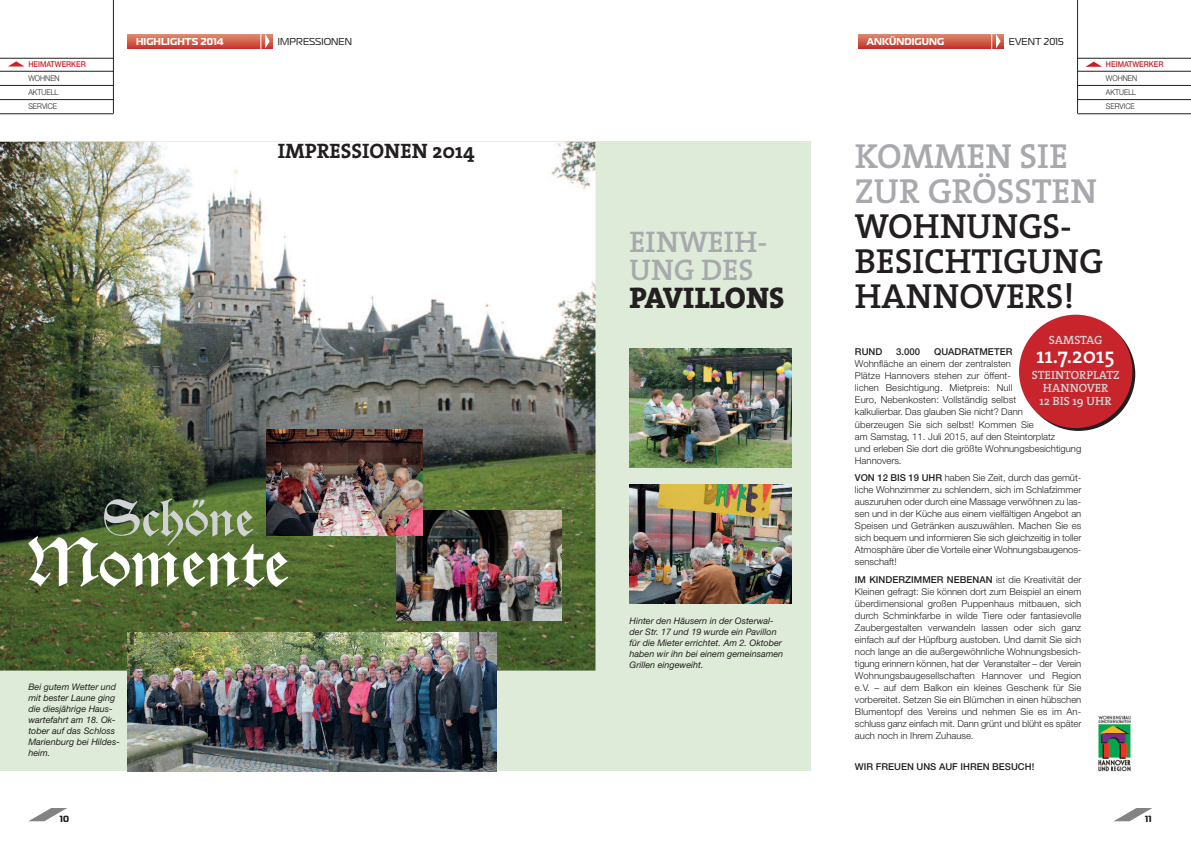
<style>
.page{position:relative;width:1191px;height:842px;background:#fff}
.page>*{position:absolute;margin:0;border:0;box-sizing:border-box;transform-origin:0 0}
.t1{font:72px "Alte Schwabacher D";color:#fff}
.t2{font:54px "Alte Schwabacher D";color:#d1d2d4}
.t3{font:600 35px/35px "The Serif";color:#231f20}
.t4{font:600 35px/35px "The Serif";color:#a8a9ad}
.t5{font:600 30px/28px "The Serif";color:#a8a9ad}
.t6{font:800 30px "The Serif";color:#231f20}
.t7{font:600 22px "The Serif";color:#fff}
.t8{font:700 21px "The Serif";color:#231f20}
.t9{font:600 12px/13px "The Serif";color:#d1d2d4;text-align:center}
.t10{font:700 10px "Magistral";letter-spacing:.01em;color:#fff;scale:.95 1}
.t11{font:10px "Magistral";letter-spacing:.01em;color:#231f20;scale:.95 1}
.t12{font:300 9.5px/12px "Helvetica Neue LT Std";color:#231f20;text-align:justify}
.t13{font:500 9.5px "Helvetica Neue LT Std";color:#231f20}
.t14{font:italic 9px/11px "Helvetica Neue LT Std";color:#231f20}
.t15{font:700 9px "Magistral";color:#231f20}
.t16{font:300 8px/14.2px "Helvetica Neue LT Std";color:#231f20;scale:.9 1}
.t17{font:500 8px "Helvetica Neue LT Std";color:#c32127;scale:.9 1}
.t18{font:500 8px "Helvetica Neue LT Std";color:#c8242b;scale:.9 1}
.s1{font-weight:500}
</style>
<div class="page">
<svg style="left:1021px;top:317px;width:114px;height:114px"></svg>
<div style="left:0;top:142px;width:811px;height:629px;background:#deebd8"></div>
<img style="left:0;top:142px;width:595px;height:529px">
<img style="left:397px;top:536px;width:164px;height:85px">
<img style="left:422px;top:510px;width:139px;height:26px">
<img style="left:128px;top:771px;width:368px;height:1px">
<img style="left:128px;top:632px;width:368px;height:139px">
<img style="left:629px;top:349px;width:162px;height:119px">
<img style="left:629px;top:485px;width:162px;height:119px">
<svg style="left:858px;top:34px;width:145px;height:14px;background:#d05f4b"></svg>
<svg style="left:991px;top:34px;width:9px;height:15px"></svg>
<hr style="left:1077px;top:0;width:1px;height:113px;background:#231f20">
<hr style="left:1077px;top:58px;width:114px;height:1px;background:#231f20">
<hr style="left:1077px;top:71px;width:114px;height:1px;background:#231f20">
<hr style="left:1077px;top:85px;width:114px;height:1px;background:#231f20">
<hr style="left:1077px;top:99px;width:114px;height:1px;background:#231f20">
<hr style="left:1077px;top:114px;width:114px;height:1px;background:#231f20">
<svg style="left:1085px;top:62px;width:17px;height:5px"></svg>
<svg style="left:29px;top:808px;width:38px;height:13px"></svg>
<svg style="left:1114px;top:808px;width:38px;height:13px"></svg>
<div style="left:1019px;top:315px;width:113px;height:113px;background:#c8242b;border-radius:50%"></div>
<hr style="left:0;top:58px;width:113px;height:1px;background:#231f20">
<hr style="left:0;top:71px;width:113px;height:1px;background:#231f20">
<hr style="left:0;top:85px;width:113px;height:1px;background:#231f20">
<hr style="left:0;top:99px;width:113px;height:1px;background:#231f20">
<hr style="left:0;top:114px;width:113px;height:1px;background:#231f20">
<svg style="left:8px;top:61px;width:17px;height:6px"></svg>
<hr style="left:113px;top:0;width:1px;height:113px;background:#231f20">
<svg style="left:128px;top:34px;width:144px;height:14px;background:#d4634f"></svg>
<svg style="left:260px;top:34px;width:10px;height:15px"></svg>
<img style="left:1098px;top:715px;width:33px;height:57px">
<img style="left:266px;top:430px;width:156px;height:106px">
<p class="t18" style="left:28px;top:61px;width:65px">HEIMATWERKER</p>
<p class="t16" style="left:28px;top:72px;width:36px">WoHNEN<br>AKTUELL<br>SERVICE</p>
<p class="t10" style="left:136px;top:38px;width:93px">HIGHLIGHTS 2014</p>
<p class="t11" style="left:278px;top:38px;width:79px">IMPRESSIONEN</p>
<h3 class="t8" style="left:278px;top:143px;width:198px">IMPRESSIONEN 2014</h3>
<h2 class="t2" style="left:103px;top:485px;width:152px">Schöne</h2>
<h1 class="t1" style="left:28px;top:519px;width:262px">Momente</h1>
<p class="t14" style="left:28px;top:683px;width:93px">Bei gutem Wetter und mit bester Laune ging die diesjährige Haus&shy;wartefahrt am 18. Ok&shy;tober auf das Schloss<br>Marienburg bei Hildes&shy;heim.</p>
<h3 class="t5" style="left:629px;top:232px;width:139px">EINWEIH-<br>UNG DES</h3>
<h3 class="t6" style="left:629px;top:288px;width:156px">PAVILLONS</h3>
<p class="t14" style="left:629px;top:617px;width:155px">Hinter den Häusern in der Osterwal&shy;der Str. 17 und 19 wurde ein Pavillon für die Mieter errichtet. Am 2. Oktober haben wir ihn bei einem gemeinsamen Grillen eingeweiht.</p>
<p class="t10" style="left:867px;top:38px;width:83px">ANKÜNDIGUNG</p>
<p class="t11" style="left:1008px;top:38px;width:59px">EVENT 2015</p>
<p class="t17" style="left:1106px;top:61px;width:65px">HEIMATWERKER</p>
<p class="t16" style="left:1106px;top:72px;width:36px">WoHNEN<br>AKTUELL<br>SERVICE</p>
<h3 class="t4" style="left:855px;top:143px;width:243px">KOMMEN SIE<br>ZUR GRÖSSTEN</h3>
<h3 class="t3" style="left:855px;top:213px;width:250px">WOHNUNGS-<br>BESICHTIGUNG<br>HANNOVERS!</h3>
<p class="t9" style="left:1048px;top:334px;width:55px">SAMSTAG</p>
<h3 class="t7" style="left:1036px;top:348px;width:80px">11.7.2015</h3>
<p class="t9" style="left:1031px;top:369px;width:89px">STEINTORPLATZ<br>HANNOVER<br>12 BIS 19 UHR</p>
<p class="t13" style="left:855px;top:349px;width:29px">RUND</p>
<p class="t13" style="left:896px;top:349px;width:25px">3.000</p>
<p class="t13" style="left:934px;top:349px;width:80px">QUADRATMETER</p>
<p class="t12" style="left:855px;top:359px;width:228px;text-align:left">Wohnfläche an einem der zentralsten<br>Plätze Hannovers stehen zur öffent-<br>lichen Besichtigung. Mietpreis: Null<br>Euro, Nebenkosten: Vollständig selbst<br>kalkulierbar. Das glauben Sie nicht? Dann<br>überzeugen Sie sich selbst! Kommen Sie<br>am Samstag, 11. Juli 2015, auf den Steintorplatz<br>und erleben Sie dort die größte Wohnungsbesichtigung Hannovers.</p>
<p class="t12" style="left:855px;top:473px;width:228px"><span class="s1">VON 12 BIS 19 UHR</span> haben Sie zeit, durch das gemüt&shy;liche Wohnzimmer zu schlendern, sich im Schlafzimmer auszuruhen oder durch eine Massage verwöhnen zu las&shy;sen und in der Küche aus einem vielfältigen Angebot an Speisen und Getränken auszuwählen. Machen Sie es sich bequem und informieren Sie sich gleichzeitig in toller Atmosphäre über die Vorteile einer Wohnungsbaugenos&shy;senschaft!</p>
<p class="t12" style="left:855px;top:574px;width:228px"><span class="s1">IM KINDERZIMMER NEBENAN</span> ist die Kreativität der Kleinen gefragt: Sie können dort zum Beispiel an einem überdimensional großen Puppenhaus mitbauen, sich durch Schminkfarbe in wilde Tiere oder fantasievolle zaubergestalten verwandeln lassen oder sich ganz einfach auf der Hüpfburg austoben. Und damit Sie sich noch lange an die außergewöhnliche Wohnungsbesich&shy;tigung erinnern können, hat der Veranstalter – der Verein Wohnungsbaugesellschaften Hannover und Region e.V. – auf dem Balkon ein kleines Geschenk für Sie vorbereitet. Setzen Sie ein Blümchen in einen hübschen Blumentopf des Vereins und nehmen Sie es im An&shy;schluss ganz einfach mit. Dann grünt und blüht es später auch noch in Ihrem zuhause.</p>
<p class="t13" style="left:855px;top:763px;width:181px">WIR FREUEN UNS AUF IHREN BESUCH!</p>
<p class="t15" style="left:60px;top:816px;width:11px">10</p>
<p class="t15" style="left:1145px;top:816px;width:8px">11</p>
</div>
